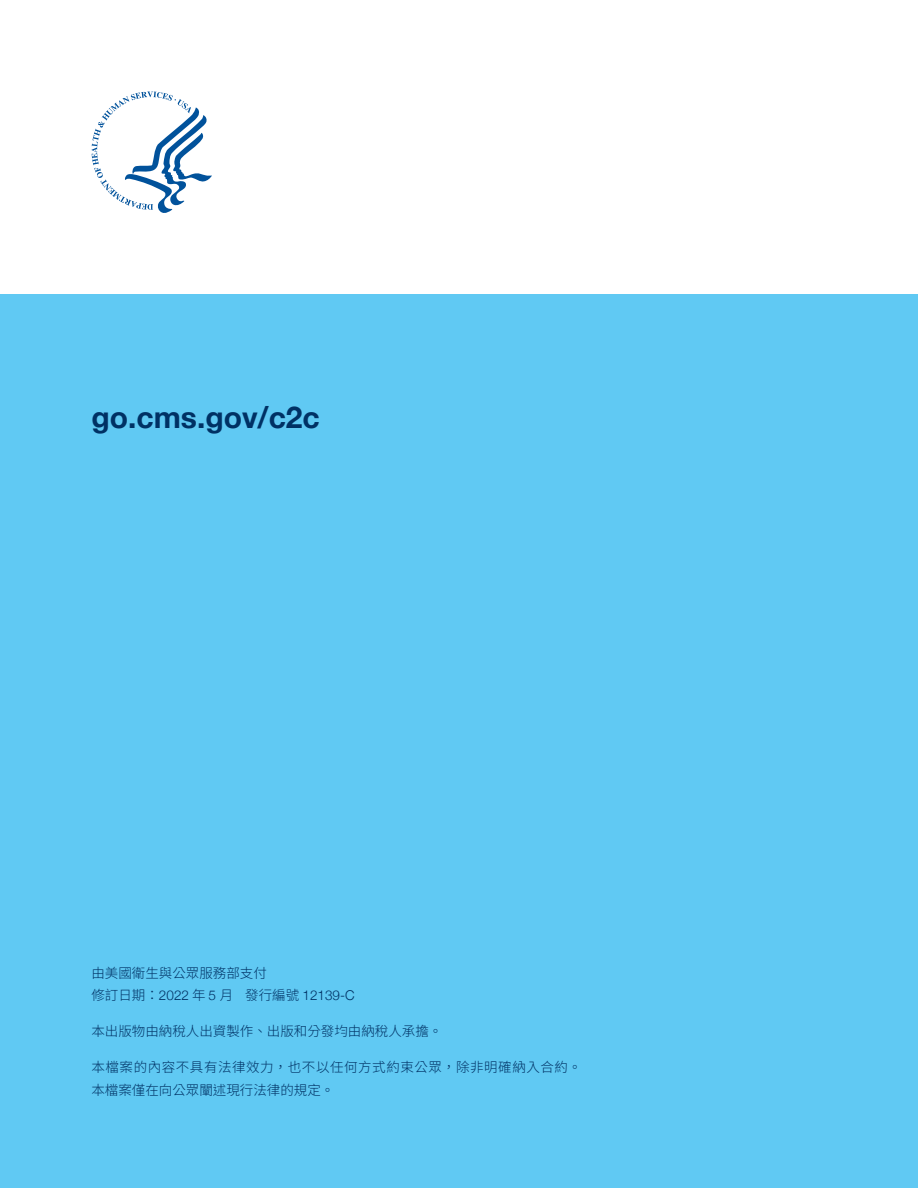
<style>
.page{position:relative;width:918px;height:1188px;background:#fff}
.page>*{position:absolute;margin:0;border:0;box-sizing:border-box;transform-origin:0 0}
.H4{font:700 30px "Helvetica Neue";color:#003164}
.H4-2{font:300 13.5px/22.2px "Noto Sans CJ Ktc";color:#003164}
.H4-3{font:300 13.5px/22.5px "Noto Sans CJ Ktc";letter-spacing:.04em;color:#003164}
.s1{font-family:"Helvetica Neue"}
</style>
<div class="page">
<div style="left:0;top:294px;width:918px;height:894px;background:#60c9f3"></div>
<svg style="left:91px;top:91px;width:121px;height:122px"></svg>
<p class="H4" style="left:91px;top:394px;width:230px">go.cms.gov/c2c</p>
<p class="H4-2" style="left:91px;top:962px;width:265px">由美國衛生與公眾服務部支付<br>修訂日期：<span class="s1">2022</span> 年 <span class="s1">5</span> 月 發行編號 <span class="s1">12139-C</span></p>
<p class="H4-2" style="left:91px;top:1021px;width:353px">本出版物由納稅人出資製作、出版和分發均由納稅人承擔。</p>
<p class="H4-3" style="left:91px;top:1056px;width:492px">本檔案的內容不具有法律效力，也不以任何方式約束公眾，除非明確納入合約。本檔案僅在向公眾闡述現行法律的規定。</p>
</div>
